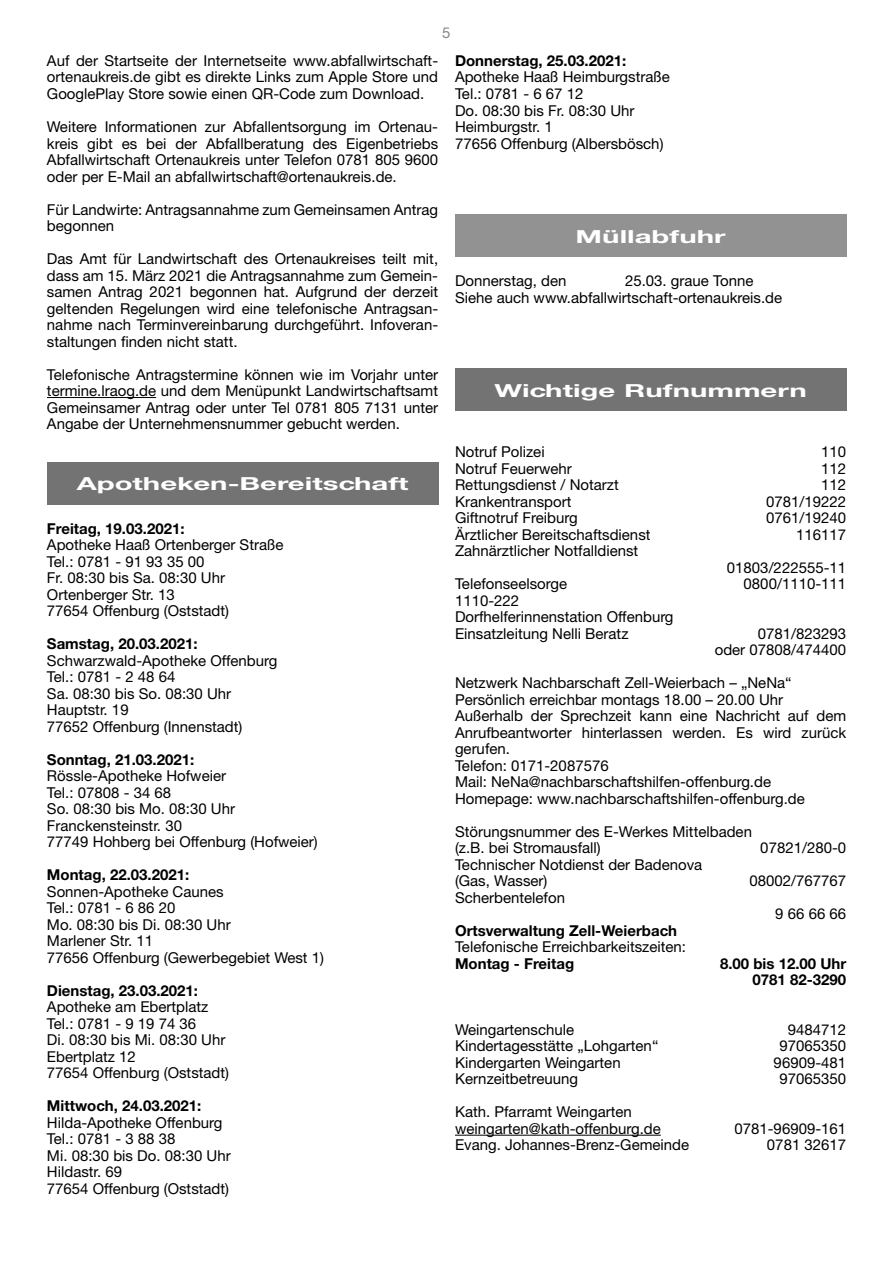
<style>
.page{position:relative;width:893px;height:1263px;background:#fff}
.page>*{position:absolute;margin:0;border:0;box-sizing:border-box;transform-origin:0 0}
.t1{font:700 18px "Helvetica Neue CE";color:#fff;scale:1.63 1}
.t2{font:15px/16.5px "Helvetica Neue LT Std";color:#000}
.t3{font:700 15px/16.5px "Helvetica Neue LT Std";color:#000;text-align:right}
.t4{font:15px "Helvetica Neue LT Std";color:#878787}
</style>
<div class="page">
<hr style="left:47px;top:397px;width:109px;height:1px;background:#000">
<div style="left:47px;top:462px;width:391px;height:42px;background:#737373"></div>
<hr style="left:455px;top:1135px;width:206px;height:1px;background:#000">
<div style="left:455px;top:214px;width:391px;height:43px;background:#929292"></div>
<div style="left:455px;top:369px;width:391px;height:42px;background:#737373"></div>
<p class="t4" style="left:442px;top:24px;width:10px">5</p>
<p class="t2" style="left:47px;top:52px;width:393px;text-align:justify">Auf der Startseite der Internetseite www.abfallwirtschaft&shy;ortenaukreis.de gibt es direkte Links zum Apple Store und GooglePlay Store sowie einen QR-Code zum Download.</p>
<p class="t2" style="left:47px;top:118px;width:393px;text-align:justify">Weitere Informationen zur Abfallentsorgung im Ortenau&shy;kreis gibt es bei der Abfallberatung des Eigenbetriebs Abfallwirtschaft Ortenaukreis unter Telefon 0781 805 9600 oder per E-Mail an abfallwirtschaft@ortenaukreis.de.</p>
<p class="t2" style="left:47px;top:201px;width:393px">Für Landwirte: Antragsannahme zum Gemeinsamen Antrag begonnen</p>
<p class="t2" style="left:47px;top:250px;width:393px;text-align:justify">Das Amt für Landwirtschaft des Ortenaukreises teilt mit, dass am 15. März 2021 die Antragsannahme zum Gemein&shy;samen Antrag 2021 begonnen hat. Aufgrund der derzeit geltenden Regelungen wird eine telefonische Antragsan&shy;nahme nach Terminvereinbarung durchgeführt. Infoveran&shy;staltungen finden nicht statt.</p>
<p class="t2" style="left:47px;top:366px;width:393px;text-align:justify">Telefonische Antragstermine können wie im Vorjahr unter termine.lraog.de und dem Menüpunkt Landwirtschaftsamt Gemeinsamer Antrag oder unter Tel 0781 805 7131 unter Angabe der Unternehmensnummer gebucht werden.</p>
<p class="t1" style="left:77px;top:473px;width:205px">Apotheken-Bereitschaft</p>
<p class="t3" style="left:47px;top:520px;width:139px">Freitag, 19.03.2021:</p>
<p class="t2" style="left:47px;top:536px;width:238px">Apotheke Haaß Ortenberger Straße<br>Tel.: 0781 - 91 93 35 00<br>Fr. 08:30 bis Sa. 08:30 Uhr<br>Ortenberger Str. 13<br>77654 Offenburg (Oststadt)</p>
<p class="t3" style="left:47px;top:635px;width:152px">Samstag, 20.03.2021:</p>
<p class="t2" style="left:47px;top:652px;width:232px">Schwarzwald-Apotheke Offenburg<br>Tel.: 0781 - 2 48 64<br>Sa. 08:30 bis So. 08:30 Uhr<br>Hauptstr. 19<br>77652 Offenburg (Innenstadt)</p>
<p class="t3" style="left:47px;top:751px;width:149px">Sonntag, 21.03.2021:</p>
<p class="t2" style="left:47px;top:767px;width:272px">Rössle-Apotheke Hofweier<br>Tel.: 07808 - 34 68<br>So. 08:30 bis Mo. 08:30 Uhr<br>Franckensteinstr. 30<br>77749 Hohberg bei Offenburg (Hofweier)</p>
<p class="t3" style="left:47px;top:866px;width:144px">Montag, 22.03.2021:</p>
<p class="t2" style="left:47px;top:883px;width:279px">Sonnen-Apotheke Caunes<br>Tel.: 0781 - 6 86 20<br>Mo. 08:30 bis Di. 08:30 Uhr<br>Marlener Str. 11<br>77656 Offenburg (Gewerbegebiet West 1)</p>
<p class="t3" style="left:47px;top:982px;width:153px">Dienstag, 23.03.2021:</p>
<p class="t2" style="left:47px;top:998px;width:184px">Apotheke am Ebertplatz<br>Tel.: 0781 - 9 19 74 36<br>Di. 08:30 bis Mi. 08:30 Uhr<br>Ebertplatz 12<br>77654 Offenburg (Oststadt)</p>
<p class="t3" style="left:47px;top:1097px;width:156px">Mittwoch, 24.03.2021:</p>
<p class="t2" style="left:47px;top:1114px;width:185px">Hilda-Apotheke Offenburg<br>Tel.: 0781 - 3 88 38<br>Mi. 08:30 bis Do. 08:30 Uhr<br>Hildastr. 69<br>77654 Offenburg (Oststadt)</p>
<p class="t3" style="left:455px;top:52px;width:173px">Donnerstag, 25.03.2021:</p>
<p class="t2" style="left:455px;top:69px;width:216px">Apotheke Haaß Heimburgstraße<br>Tel.: 0781 - 6 67 12<br>Do. 08:30 bis Fr. 08:30 Uhr<br>Heimburgstr. 1<br>77656 Offenburg (Albersbösch)</p>
<p class="t1" style="left:576px;top:225px;width:93px">Müllabfuhr</p>
<p class="t2" style="left:455px;top:272px;width:329px;text-indent:170px">25.03. graue Tonne<br>Siehe auch www.abfallwirtschaft-ortenaukreis.de</p>
<p class="t2" style="left:455px;top:272px;width:113px">Donnerstag, den</p>
<p class="t1" style="left:494px;top:379px;width:193px">Wichtige Rufnummern</p>
<p class="t2" style="left:455px;top:443px;width:91px">Notruf Polizei</p>
<p class="t2" style="left:821px;top:443px;width:27px">110</p>
<p class="t2" style="left:455px;top:460px;width:118px">Notruf Feuerwehr</p>
<p class="t2" style="left:821px;top:460px;width:27px">112</p>
<p class="t2" style="left:455px;top:476px;width:165px">Rettungsdienst / Notarzt</p>
<p class="t2" style="left:821px;top:476px;width:27px">112</p>
<p class="t2" style="left:455px;top:493px;width:118px">Krankentransport</p>
<p class="t2" style="left:766px;top:493px;width:82px">0781/19222</p>
<p class="t2" style="left:455px;top:509px;width:124px">Giftnotruf Freiburg</p>
<p class="t2" style="left:766px;top:509px;width:82px">0761/19240</p>
<p class="t2" style="left:455px;top:526px;width:197px">Ärztlicher Bereitschaftsdienst</p>
<p class="t2" style="left:796px;top:526px;width:52px">116117</p>
<p class="t2" style="left:455px;top:542px;width:185px">Zahnärztlicher Notfalldienst</p>
<p class="t2" style="left:727px;top:559px;width:121px">01803/222555-11</p>
<p class="t2" style="left:455px;top:575px;width:114px">Telefonseelsorge</p>
<p class="t2" style="left:744px;top:575px;width:104px">0800/1110-111</p>
<p class="t2" style="left:455px;top:592px;width:220px">1110-222<br>Dorfhelferinnenstation Offenburg<br>Einsatzleitung Nelli Beratz</p>
<p class="t2" style="left:715px;top:625px;width:133px;text-align:right">0781/823293<br>oder 07808/474400</p>
<p class="t2" style="left:455px;top:674px;width:393px">Netzwerk Nachbarschaft Zell-Weierbach – „NeNa“ Persönlich erreichbar montags 18.00 – 20.00 Uhr Außerhalb der Sprechzeit kann eine Nachricht auf dem Anrufbeantworter hinterlassen werden. Es wird zurück gerufen.<br>Telefon: 0171-2087576<br>Mail: NeNa@nachbarschaftshilfen-offenburg.de Homepage: www.nachbarschaftshilfen-offenburg.de</p>
<p class="t2" style="left:455px;top:823px;width:299px">Störungsnummer des E-Werkes Mittelbaden (z.B. bei Stromausfall)</p>
<p class="t2" style="left:760px;top:839px;width:87px">07821/280-0</p>
<p class="t2" style="left:455px;top:856px;width:249px">Technischer Notdienst der Badenova (Gas, Wasser)</p>
<p class="t2" style="left:455px;top:889px;width:112px">Scherbentelefon</p>
<p class="t2" style="left:749px;top:872px;width:98px">08002/767767</p>
<p class="t2" style="left:775px;top:905px;width:72px">9 66 66 66</p>
<p class="t3" style="left:455px;top:922px;width:224px">Ortsverwaltung Zell-Weierbach</p>
<p class="t2" style="left:455px;top:938px;width:233px">Telefonische Erreichbarkeitszeiten:</p>
<p class="t3" style="left:455px;top:955px;width:121px">Montag - Freitag</p>
<p class="t3" style="left:720px;top:955px;width:128px">8.00 bis 12.00 Uhr<br>0781 82-3290</p>
<p class="t2" style="left:455px;top:1021px;width:121px">Weingartenschule</p>
<p class="t2" style="left:788px;top:1021px;width:60px">9484712</p>
<p class="t2" style="left:455px;top:1037px;width:205px">Kindertagesstätte „Lohgarten“</p>
<p class="t2" style="left:779px;top:1037px;width:68px">97065350</p>
<p class="t2" style="left:455px;top:1054px;width:167px">Kindergarten Weingarten</p>
<p class="t2" style="left:774px;top:1054px;width:74px">96909-481</p>
<p class="t2" style="left:455px;top:1070px;width:125px">Kernzeitbetreuung</p>
<p class="t2" style="left:779px;top:1070px;width:68px">97065350</p>
<p class="t2" style="left:455px;top:1103px;width:207px">Kath. Pfarramt Weingarten weingarten@kath-offenburg.de</p>
<p class="t2" style="left:734px;top:1120px;width:113px">0781-96909-161</p>
<p class="t2" style="left:455px;top:1136px;width:236px">Evang. Johannes-Brenz-Gemeinde</p>
<p class="t2" style="left:767px;top:1136px;width:81px">0781 32617</p>
</div>
